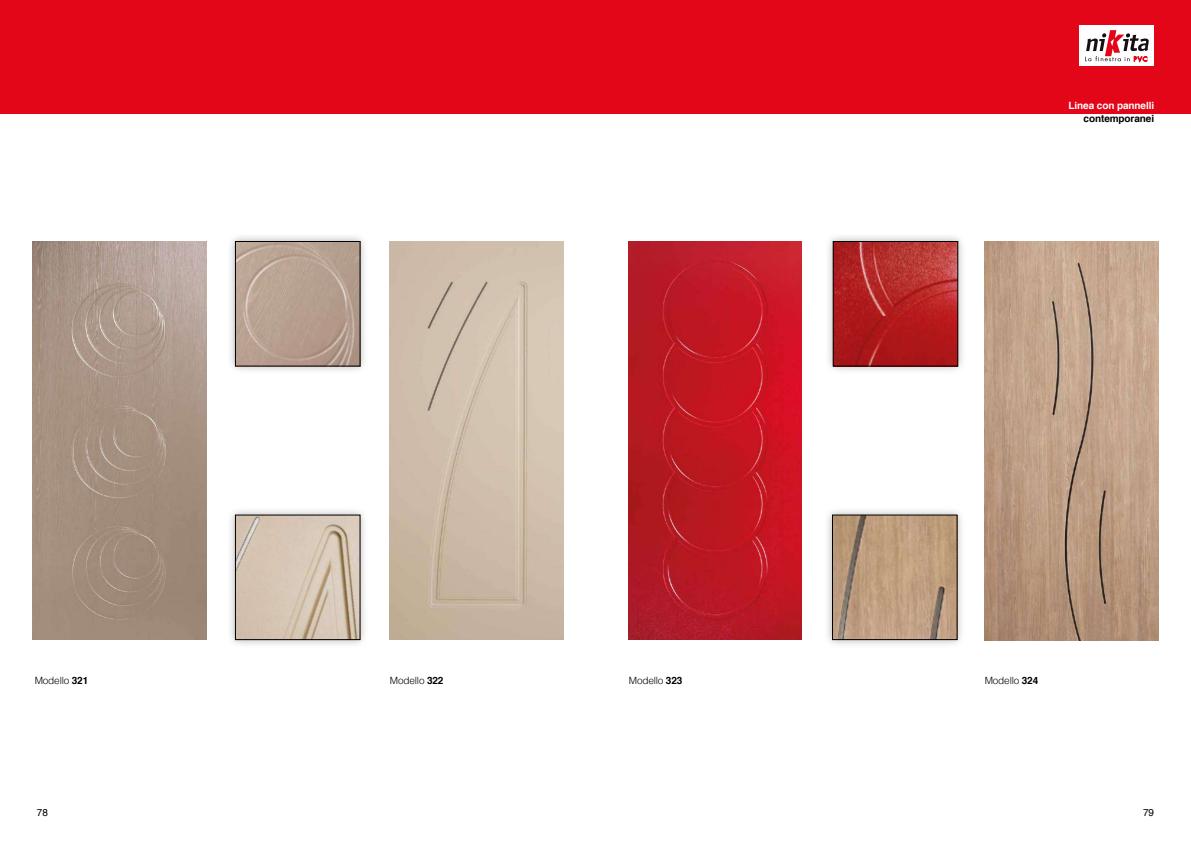
<style>
.page{position:relative;width:1191px;height:842px;background:#fff}
.page>*{position:absolute;margin:0;border:0;box-sizing:border-box;transform-origin:0 0}
.t1{font:300 10px "Helvetica";letter-spacing:-.015em;color:#000}
.t2{font:700 10px "Helvetica";letter-spacing:-.01em;color:#fff}
.t3{font:700 10px "Helvetica";letter-spacing:-.01em;color:#000}
.t4{font:10px "Helvetica";color:#000}
.s1{font-weight:700}
</style>
<div class="page">
<img style="left:628px;top:241px;width:173px;height:399px">
<div style="left:227px;top:506px;width:141px;height:142px;background:#000;opacity:.3"></div>
<img style="left:237px;top:517px;width:121px;height:121px">
<div style="left:235px;top:515px;width:125px;height:125px;border:1px solid #000"></div>
<div style="left:227px;top:233px;width:141px;height:141px;background:#000;opacity:.3"></div>
<img style="left:237px;top:243px;width:121px;height:121px">
<div style="left:235px;top:241px;width:125px;height:125px;border:1px solid #000"></div>
<div style="left:824px;top:506px;width:141px;height:142px;background:#000;opacity:.3"></div>
<img style="left:834px;top:517px;width:121px;height:121px">
<div style="left:832px;top:515px;width:125px;height:125px;border:1px solid #000"></div>
<div style="left:824px;top:233px;width:142px;height:141px;background:#000;opacity:.3"></div>
<img style="left:835px;top:243px;width:120px;height:121px">
<div style="left:833px;top:241px;width:124px;height:125px;border:1px solid #000"></div>
<div style="left:0;top:0;width:1191px;height:114px;background:#e30518"></div>
<img style="left:390px;top:241px;width:173px;height:399px">
<img style="left:33px;top:241px;width:173px;height:399px">
<img style="left:984px;top:242px;width:174px;height:398px">
<div style="left:1079px;top:26px;width:75px;height:40px;background:#fff"></div>
<svg style="left:1085px;top:25px;width:64px;height:38px"></svg>
<p class="t2" style="left:1068px;top:98px;width:87px">Linea con pannelli</p>
<p class="t3" style="left:1083px;top:111px;width:72px">contemporanei</p>
<p class="t1" style="left:35px;top:672px;width:55px">Modello <span class="s1">321</span></p>
<p class="t1" style="left:390px;top:672px;width:55px">Modello <span class="s1">322</span></p>
<p class="t1" style="left:629px;top:672px;width:55px">Modello <span class="s1">323</span></p>
<p class="t1" style="left:984px;top:672px;width:55px">Modello <span class="s1">324</span></p>
<p class="t4" style="left:37px;top:805px;width:13px">78</p>
<p class="t4" style="left:1143px;top:805px;width:13px">79</p>
</div>
